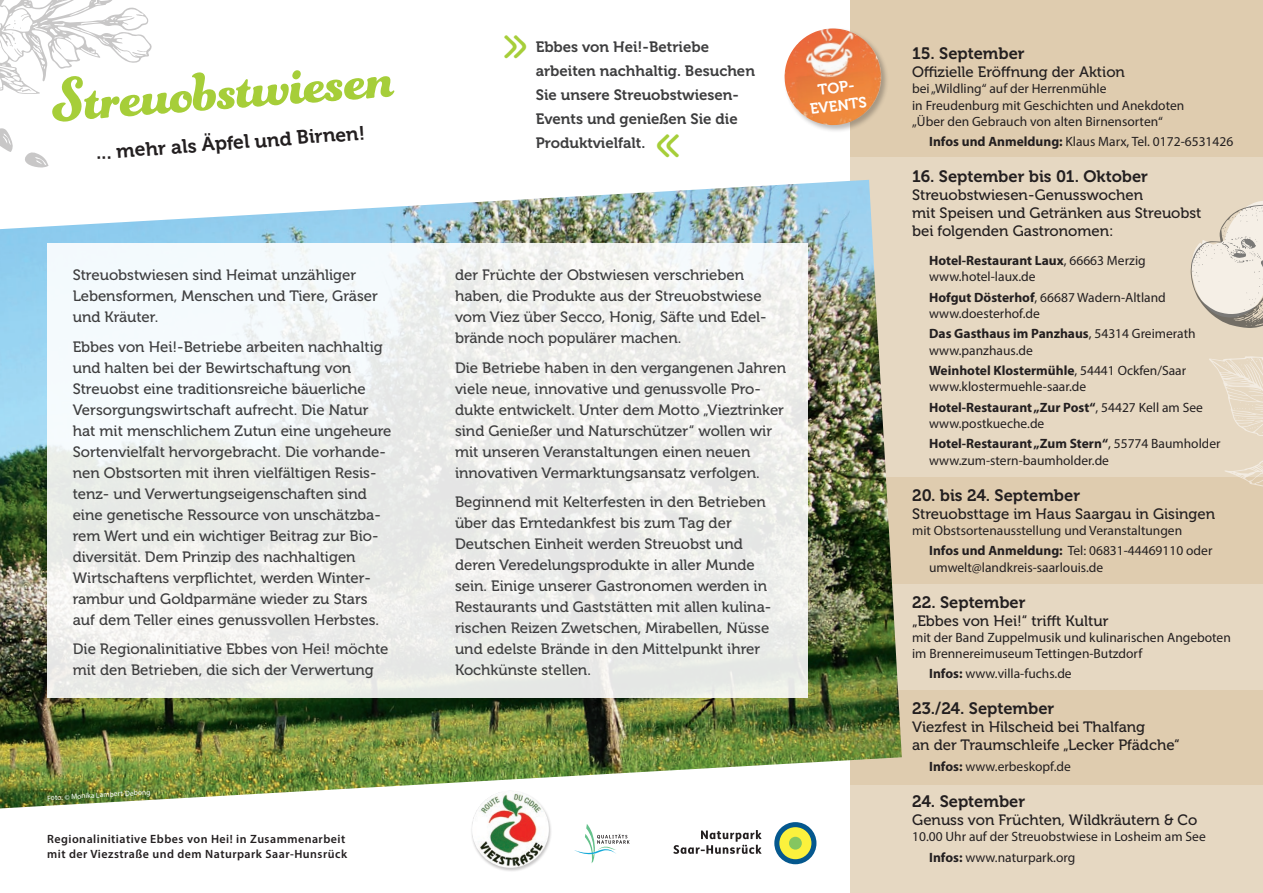
<style>
.page{position:relative;width:1263px;height:893px;background:#fff}
.page>*{position:absolute;margin:0;border:0;box-sizing:border-box;transform-origin:0 0}
.t1{font:66px "Funkydori";color:#a6ce39}
.t2{font:43.2px "Funkydori";color:#a6ce39}
.t3{font:19.5px "Museo 700";color:#231f20}
.t4{font:16.5px "Museo 700";color:#231f20}
.t5{font:15px/21px "Museo 500";color:#3e3e3f}
.t6{font:15px/18px "Museo 500";color:#231f20}
.t7{font:15px/24px "Museo 700";color:#3e3e3f}
.t8{font:15px/18px "Museo 700";color:#fff;text-align:center}
.t9{font:13.5px/16.2px "Myriad Pro";color:#231f20}
.t10{font:600 12px/15px "Myriad Pro";letter-spacing:.04em;color:#231f20}
.t11{font:7.5px "Myriad Pro";color:#fff}
.s1{font-weight:700}
</style>
<div class="page">
<div style="left:850px;top:0;width:413px;height:893px;background:#dfccaf"></div>
<div style="left:850px;top:157px;width:413px;height:320px;background:#e6d8c2"></div>
<div style="left:850px;top:584px;width:413px;height:105px;background:#e6d8c2"></div>
<div style="left:850px;top:785px;width:413px;height:108px;background:#e6d8c2"></div>
<img style="left:0;top:180px;width:902px;height:628px">
<div style="left:47px;top:244px;width:761px;height:454px;background:linear-gradient(to right,#f0f3f3,#ededea)"></div>
<svg style="left:574px;top:824px;width:56px;height:39px"></svg>
<div style="left:774px;top:822px;width:42px;height:42px;background:#05588e;border-radius:50%"></div>
<div style="left:779px;top:827px;width:32px;height:32px;background:#fbf13d;border-radius:50%"></div>
<div style="left:789px;top:837px;width:13px;height:13px;background:#85c660;border-radius:50%"></div>
<svg style="left:673px;top:830px;width:89px;height:24px"></svg>
<div style="left:470px;top:790px;width:83px;height:83px;background:#231f20;opacity:.25"></div>
<img style="left:472px;top:791px;width:77px;height:77px;border-radius:38px">
<div style="left:783px;top:27px;width:106px;height:106px;background:#231f20;opacity:.3"></div>
<img style="left:783px;top:28px;width:101px;height:100px">
<svg style="left:0;top:0;width:152px;height:94px"></svg>
<svg style="left:25px;top:152px;width:23px;height:16px"></svg>
<svg style="left:0;top:128px;width:13px;height:24px"></svg>
<svg style="left:1190px;top:201px;width:73px;height:127px"></svg>
<svg style="left:1209px;top:356px;width:54px;height:131px"></svg>
<h1 class="t1" style="left:49px;top:60px;width:346px;rotate:-4deg">Streuobstwiesen</h1>
<h3 class="t3" style="left:95px;top:141px;width:271px;rotate:-4deg">... mehr als Äpfel und Birnen!</h3>
<p class="t5" style="left:73px;top:265px;width:307px">Streuobstwiesen sind Heimat unzähliger<br>Lebensformen, Menschen und Tiere, Gräser und Kräuter.</p>
<p class="t5" style="left:73px;top:336px;width:320px">Ebbes von Hei!-Betriebe arbeiten nachhaltig und halten bei der Bewirtschaftung von Streuobst eine traditionsreiche bäuerliche Versorgungswirtschaft aufrecht. Die Natur hat mit menschlichem Zutun eine ungeheure Sortenvielfalt hervorgebracht. Die vorhande&shy;nen Obstsorten mit ihren vielfältigen Resis&shy;tenz- und Verwertungseigenschaften sind eine genetische Ressource von unschätzba&shy;rem Wert und ein wichtiger Beitrag zur Bio&shy;diversität. Dem Prinzip des nachhaltigen Wirtschaftens verpflichtet, werden Winter&shy;rambur und Goldparmäne wieder zu Stars auf dem Teller eines genussvollen Herbstes.</p>
<p class="t5" style="left:73px;top:639px;width:317px">Die Regionalinitiative Ebbes von Hei! möchte mit den Betrieben, die sich der Verwertung</p>
<p class="t11" style="left:47px;top:793px;width:105px;rotate:-3deg">Foto: © Monika Lambert-Debong</p>
<p class="t10" style="left:47px;top:831px;width:301px">Regionalinitiative Ebbes von Hei! in Zusammenarbeit mit der Viezstraße und dem Naturpark Saar-Hunsrück</p>
<h2 class="t2" style="left:504px;top:18px;width:25px">»</h2>
<p class="t7" style="left:536px;top:35px;width:221px">Ebbes von Hei!-Betriebe arbeiten nachhaltig. Besuchen<br>Sie unsere Streuobstwiesen-<br>Events und genießen Sie die<br>Produktvielfalt.</p>
<h2 class="t2" style="left:656px;top:117px;width:25px">«</h2>
<p class="t8" style="left:807px;top:82px;width:58px;rotate:-7deg">TOP-<br>EVENTS</p>
<p class="t5" style="left:455px;top:265px;width:313px">der Früchte der Obstwiesen verschrieben haben, die Produkte aus der Streuobstwiese vom Viez über Secco, Honig, Säfte und Edel&shy;brände noch populärer machen.</p>
<p class="t5" style="left:455px;top:357px;width:333px">Die Betriebe haben in den vergangenen Jahren viele neue, innovative und genussvolle Pro&shy;dukte entwickelt. Unter dem Motto „Vieztrinker sind Genießer und Naturschützer“ wollen wir mit unseren Veranstaltungen einen neuen innovativen Vermarktungsansatz verfolgen.</p>
<p class="t5" style="left:455px;top:492px;width:316px">Beginnend mit Kelterfesten in den Betrieben über das Erntedankfest bis zum Tag der Deutschen Einheit werden Streuobst und deren Veredelungsprodukte in aller Munde sein. Einige unserer Gastronomen werden in Restaurants und Gaststätten mit allen kulina&shy;rischen Reizen Zwetschen, Mirabellen, Nüsse und edelste Brände in den Mittelpunkt ihrer Kochkünste stellen.</p>
<p class="t4" style="left:912px;top:44px;width:114px">15. September</p>
<p class="t6" style="left:912px;top:63px;width:214px">Offizielle Eröffnung der Aktion</p>
<p class="t9" style="left:912px;top:81px;width:274px">bei „Wildling“ auf der Herrenmühle<br>in Freudenburg mit Geschichten und Anekdoten „Über den Gebrauch von alten Birnensorten“</p>
<p class="t9" style="left:929px;top:133px;width:306px"><span class="s1">Infos und Anmeldung:</span> Klaus Marx, Tel. 0172-6531426</p>
<p class="t4" style="left:912px;top:167px;width:237px">16. September bis 01. Oktober</p>
<p class="t6" style="left:912px;top:186px;width:291px">Streuobstwiesen-Genusswochen<br>mit Speisen und Getränken aus Streuobst bei folgenden Gastronomen:</p>
<p class="t9" style="left:929px;top:252px;width:218px"><span class="s1">Hotel-Restaurant Laux</span>, 66663 Merzig www.hotel-laux.de</p>
<p class="t9" style="left:929px;top:289px;width:238px"><span class="s1">Hofgut Dösterhof</span>, 66687 Wadern-Altland www.doesterhof.de</p>
<p class="t9" style="left:929px;top:326px;width:268px"><span class="s1">Das Gasthaus im Panzhaus</span>, 54314 Greimerath www.panzhaus.de</p>
<p class="t9" style="left:929px;top:362px;width:258px"><span class="s1">Weinhotel Klostermühle</span>, 54441 Ockfen/Saar www.klostermuehle-saar.de</p>
<p class="t9" style="left:929px;top:399px;width:275px"><span class="s1">Hotel-Restaurant „Zur Post“</span>, 54427 Kell am See www.postkueche.de</p>
<p class="t9" style="left:929px;top:436px;width:293px"><span class="s1">Hotel-Restaurant „Zum Stern“</span>, 55774 Baumholder www.zum-stern-baumholder.de</p>
<p class="t4" style="left:912px;top:486px;width:169px">20. bis 24. September</p>
<p class="t6" style="left:912px;top:505px;width:304px">Streuobsttage im Haus Saargau in Gisingen</p>
<p class="t9" style="left:929px;top:520px;width:285px;line-height:20.4px;text-indent:-17px">mit Obstsortenausstellung und Veranstaltungen<br><span class="s1">Infos und Anmeldung:</span> Tel: 06831-44469110 oder</p>
<p class="t9" style="left:929px;top:559px;width:176px">umwelt@landkreis-saarlouis.de</p>
<p class="t4" style="left:912px;top:593px;width:115px">22. September</p>
<p class="t6" style="left:912px;top:612px;width:198px">„Ebbes von Hei!“ trifft Kultur</p>
<p class="t9" style="left:912px;top:629px;width:320px">mit der Band Zuppelmusik und kulinarischen Angeboten im Brennereimuseum Tettingen-Butzdorf</p>
<p class="t9" style="left:929px;top:665px;width:144px"><span class="s1">Infos:</span> www.villa-fuchs.de</p>
<p class="t4" style="left:912px;top:699px;width:144px">23./24. September</p>
<p class="t6" style="left:912px;top:718px;width:269px">Viezfest in Hilscheid bei Thalfang<br>an der Traumschleife „Lecker Pfädche“</p>
<p class="t9" style="left:929px;top:758px;width:143px"><span class="s1">Infos:</span> www.erbeskopf.de</p>
<p class="t4" style="left:912px;top:792px;width:115px">24. September</p>
<p class="t6" style="left:912px;top:811px;width:287px">Genuss von Früchten, Wildkräutern &amp; Co</p>
<p class="t9" style="left:929px;top:826px;width:278px;line-height:20.4px;text-indent:-17px">10.00 Uhr auf der Streuobstwiese in Losheim am See<br><span class="s1">Infos:</span> www.naturpark.org</p>
</div>
